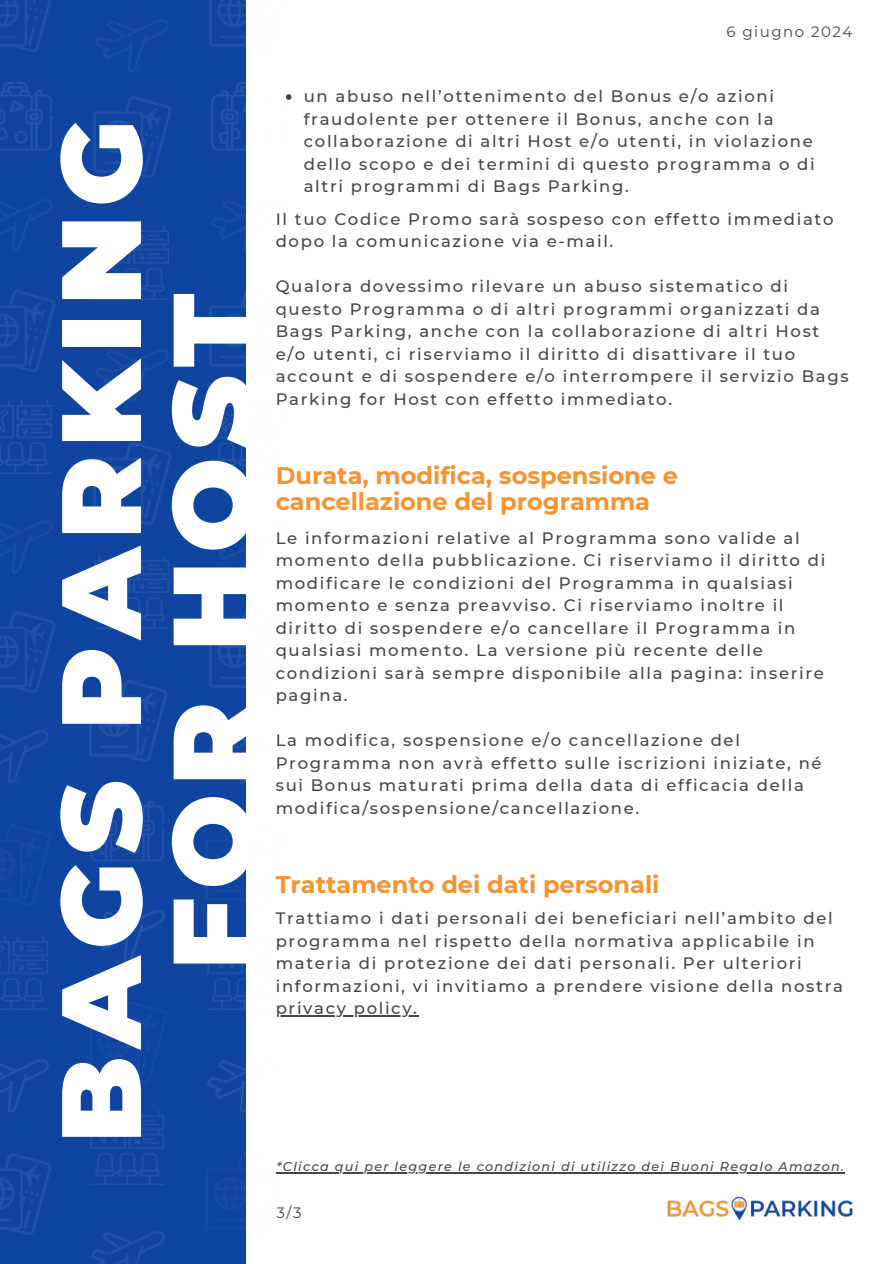
<style>
.page{position:relative;width:894px;height:1264px;background:#fff}
.page>*{position:absolute;margin:0;border:0;box-sizing:border-box;transform-origin:0 0}
.t1{font:900 112.5px/111.4px "Montserrat";letter-spacing:.075em;color:#fff;text-align:center}
.t2{font:700 24px/25.8px "Montserrat";color:#f59331}
.t3{font:500 16.5px/22.5px "Montserrat";letter-spacing:.1em;color:#45474b}
.t4{font:15px "Montserrat";letter-spacing:.1em;color:#45474b}
.t5{font:italic 500 12.75px "Montserrat";letter-spacing:.1em;color:#45474b}
</style>
<div class="page">
<div style="left:0;top:0;width:246px;height:1263px;background:#0f44a1"></div>
<img style="left:95px;top:20px;width:73px;height:52px">
<img style="left:95px;top:350px;width:73px;height:52px">
<img style="left:0;top:200px;width:52px;height:52px">
<svg style="left:286px;top:94px;width:5px;height:6px"></svg>
<img style="left:211px;top:201px;width:35px;height:51px">
<img style="left:0;top:521px;width:52px;height:52px">
<img style="left:211px;top:522px;width:35px;height:51px">
<img style="left:95px;top:226px;width:73px;height:73px">
<img style="left:0;top:82px;width:52px;height:69px">
<img style="left:211px;top:82px;width:35px;height:69px">
<img style="left:95px;top:555px;width:73px;height:73px">
<img style="left:0;top:400px;width:52px;height:73px">
<img style="left:211px;top:400px;width:35px;height:73px">
<img style="left:93px;top:97px;width:78px;height:81px">
<img style="left:0;top:611px;width:55px;height:81px">
<img style="left:209px;top:613px;width:37px;height:75px">
<img style="left:0;top:0;width:51px;height:51px">
<img style="left:209px;top:0;width:37px;height:47px">
<img style="left:93px;top:443px;width:78px;height:81px">
<img style="left:0;top:291px;width:55px;height:81px">
<img style="left:209px;top:292px;width:37px;height:75px">
<img style="left:0;top:730px;width:49px;height:53px">
<img style="left:207px;top:731px;width:39px;height:52px">
<img style="left:0;top:1059px;width:49px;height:54px">
<img style="left:207px;top:1060px;width:39px;height:53px">
<img style="left:91px;top:910px;width:74px;height:54px">
<img style="left:91px;top:1231px;width:74px;height:32px">
<img style="left:0;top:936px;width:48px;height:73px">
<img style="left:207px;top:936px;width:39px;height:73px">
<img style="left:91px;top:793px;width:73px;height:68px">
<img style="left:91px;top:1110px;width:73px;height:73px">
<img style="left:89px;top:681px;width:78px;height:81px">
<img style="left:0;top:1153px;width:51px;height:81px">
<img style="left:667px;top:1195px;width:185px;height:26px">
<hr style="left:276px;top:1015px;width:142px;height:1px;background:#45474b">
<hr style="left:276px;top:1171px;width:569px;height:1px;background:#45474b">
<h1 class="t1" style="left:45px;top:1143px;width:1024px;rotate:-90deg">BAGS PARKING<br>FOR HOST</h1>
<p class="t4" style="left:726px;top:23px;width:128px">6 giugno 2024</p>
<p class="t3" style="left:304px;top:85px;width:512px">un abuso nell’ottenimento del Bonus e/o azioni fraudolente per ottenere il Bonus, anche con la collaborazione di altri Host e/o utenti, in violazione dello scopo e dei termini di questo programma o di altri programmi di Bags Parking.</p>
<p class="t3" style="left:276px;top:208px;width:559px">Il tuo Codice Promo sarà sospeso con effetto immediato dopo la comunicazione via e-mail.</p>
<p class="t3" style="left:276px;top:275px;width:574px">Qualora dovessimo rilevare un abuso sistematico di questo Programma o di altri programmi organizzati da Bags Parking, anche con la collaborazione di altri Host e/o utenti, ci riserviamo il diritto di disattivare il tuo account e di sospendere e/o interrompere il servizio Bags Parking for Host con effetto immediato.</p>
<h2 class="t2" style="left:276px;top:463px;width:403px">Durata, modifica, sospensione e cancellazione del programma</h2>
<p class="t3" style="left:276px;top:526px;width:551px">Le informazioni relative al Programma sono valide al momento della pubblicazione. Ci riserviamo il diritto di modificare le condizioni del Programma in qualsiasi momento e senza preavviso. Ci riserviamo inoltre il diritto di sospendere e/o cancellare il Programma in qualsiasi momento. La versione più recente delle condizioni sarà sempre disponibile alla pagina: inserire pagina.</p>
<p class="t3" style="left:276px;top:729px;width:547px">La modifica, sospensione e/o cancellazione del Programma non avrà effetto sulle iscrizioni iniziate, né sui Bonus maturati prima della data di efficacia della modifica/sospensione/cancellazione.</p>
<h2 class="t2" style="left:276px;top:871px;width:385px">Trattamento dei dati personali</h2>
<p class="t3" style="left:276px;top:907px;width:568px">Trattiamo i dati personali dei beneficiari nell’ambito del programma nel rispetto della normativa applicabile in materia di protezione dei dati personali. Per ulteriori informazioni, vi invitiamo a prendere visione della nostra privacy policy.</p>
<p class="t5" style="left:276px;top:1158px;width:568px">*Clicca qui per leggere le condizioni di utilizzo dei Buoni Regalo Amazon.</p>
<p class="t4" style="left:276px;top:1203px;width:26px">3/3</p>
</div>
